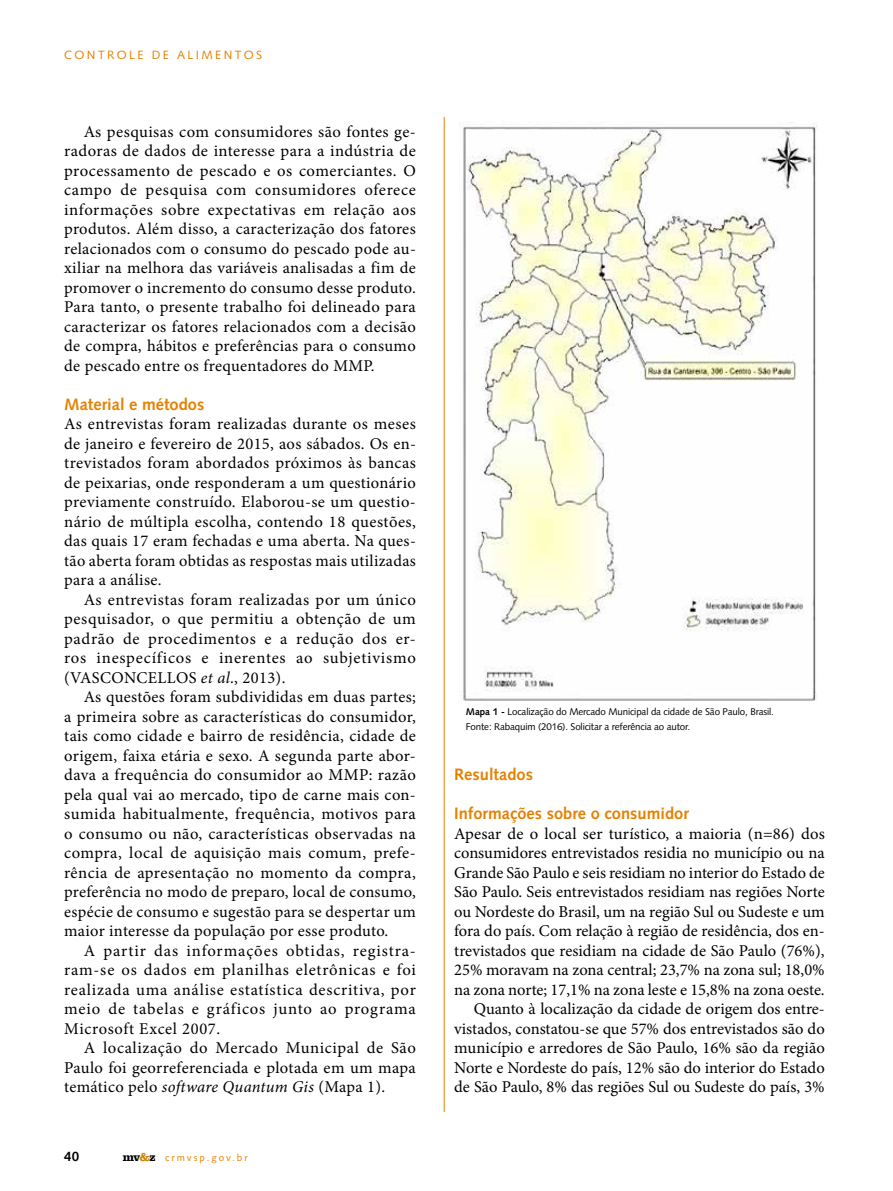
<style>
.page{position:relative;width:893px;height:1191px;background:#fff}
.page>*{position:absolute;margin:0;border:0;box-sizing:border-box;transform-origin:0 0}
.t1{font:16.5px/19.5px "Minion Pro";letter-spacing:.005em;color:#000;text-align:justify}
.t2{font:700 16.5px "Syntax LT Std";color:#e58100}
.t3{font:700 13.5px "Syntax LT Std";color:#000}
.t4{font:12px "Syntax LT Std";letter-spacing:.2em;color:#e58100}
.t5{font:9.75px/14.7px "Syntax LT Std";letter-spacing:-.015em;color:#000}
.t6{font:9.75px "Syntax LT Std";letter-spacing:.2em;color:#e58100}
.s1{font-style:italic}
.s2{font-family:"Clarendon LT Std";font-weight:700;font-size:12px;color:#000}
.s3{font-family:"Clarendon LT Std";font-weight:700;font-size:12px;color:#cc8400}
.s4{font-weight:700}
</style>
<div class="page">
<hr style="left:444px;top:117px;width:1px;height:995px;background:#e58100">
<img style="left:459px;top:122px;width:358px;height:579px">
<p class="t4" style="left:64px;top:47px;width:200px">CONTROLE DE ALIMENTOS</p>
<p class="t1" style="left:64px;top:122px;width:353px;text-indent:20px">As pesquisas com consumidores são fontes ge&shy;radoras de dados de interesse para a indústria de processamento de pescado e os comerciantes. O campo de pesquisa com consumidores oferece informações sobre expectativas em relação aos produtos. Além disso, a caracterização dos fatores relacionados com o consumo do pescado pode au&shy;xiliar na melhora das variáveis analisadas a fim de promover o incremento do consumo desse produto.<br>Para tanto, o presente trabalho foi delineado para caracterizar os fatores relacionados com a decisão de compra, hábitos e preferências para o consumo de pescado entre os frequentadores do MMP.</p>
<p class="t2" style="left:64px;top:394px;width:142px">Material e métodos</p>
<p class="t1" style="left:64px;top:414px;width:353px">As entrevistas foram realizadas durante os meses de janeiro e fevereiro de 2015, aos sábados. Os en&shy;trevistados foram abordados próximos às bancas de peixarias, onde responderam a um questionário previamente construído. Elaborou-se um questio&shy;nário de múltipla escolha, contendo 18 questões, das quais 17 eram fechadas e uma aberta. Na ques&shy;tão aberta foram obtidas as respostas mais utilizadas para a análise.</p>
<p class="t1" style="left:64px;top:590px;width:353px;text-indent:20px">As entrevistas foram realizadas por um único pesquisador, o que permitiu a obtenção de um padrão de procedimentos e a redução dos er&shy;ros inespecíficos e inerentes ao subjetivismo (VASCONCELLOS <span class="s1">et al</span>., 2013).</p>
<p class="t1" style="left:64px;top:687px;width:353px;text-indent:20px">As questões foram subdivididas em duas partes; a primeira sobre as características do consumidor, tais como cidade e bairro de residência, cidade de origem, faixa etária e sexo. A segunda parte abor&shy;dava a frequência do consumidor ao MMP: razão pela qual vai ao mercado, tipo de carne mais con&shy;sumida habitualmente, frequência, motivos para o consumo ou não, características observadas na compra, local de aquisição mais comum, prefe&shy;rência de apresentação no momento da compra, preferência no modo de preparo, local de consumo, espécie de consumo e sugestão para se despertar um maior interesse da população por esse produto.</p>
<p class="t1" style="left:64px;top:941px;width:353px;text-indent:20px">A partir das informações obtidas, registra&shy;ram-se os dados em planilhas eletrônicas e foi realizada uma análise estatística descritiva, por meio de tabelas e gráficos junto ao programa Microsoft Excel 2007.</p>
<p class="t1" style="left:64px;top:1038px;width:353px;text-indent:20px">A localização do Mercado Municipal de São Paulo foi georreferenciada e plotada em um mapa temático pelo <span class="s1">software Quantum Gis</span> (Mapa 1).</p>
<p class="t3" style="left:64px;top:1148px;width:17px">40</p>
<p class="t6" style="left:123px;top:1151px;width:126px"><span class="s2">mv</span><span class="s3">&amp;</span><span class="s2">z</span> crmvsp.gov.br</p>
<p class="t5" style="left:466px;top:704px;width:310px"><span class="s4">Mapa 1 -</span> Localização do Mercado Municipal da cidade de São Paulo, Brasil.<br>Fonte: Rabaquim (2016). Solicitar a referência ao autor.</p>
<p class="t2" style="left:454px;top:765px;width:80px">Resultados</p>
<p class="t2" style="left:454px;top:804px;width:236px">Informações sobre o consumidor</p>
<p class="t1" style="left:454px;top:824px;width:372px;text-align:right">Apesar de o local ser turístico, a maioria (n=86) dos consumidores entrevistados residia no município ou na Grande São Paulo e seis residiam no interior do Estado de São Paulo. Seis entrevistados residiam nas regiões Norte ou Nordeste do Brasil, um na região Sul ou Sudeste e um fora do país. Com relação à região de residência, dos en&shy;trevistados que residiam na cidade de São Paulo (76%), 25% moravam na zona central; 23,7% na zona sul; 18,0% na zona norte; 17,1% na zona leste e 15,8% na zona oeste.<br>Quanto à localização da cidade de origem dos entre&shy;vistados, constatou-se que 57% dos entrevistados são do município e arredores de São Paulo, 16% são da região Norte e Nordeste do país, 12% são do interior do Estado de São Paulo, 8% das regiões Sul ou Sudeste do país, 3%</p>
</div>
